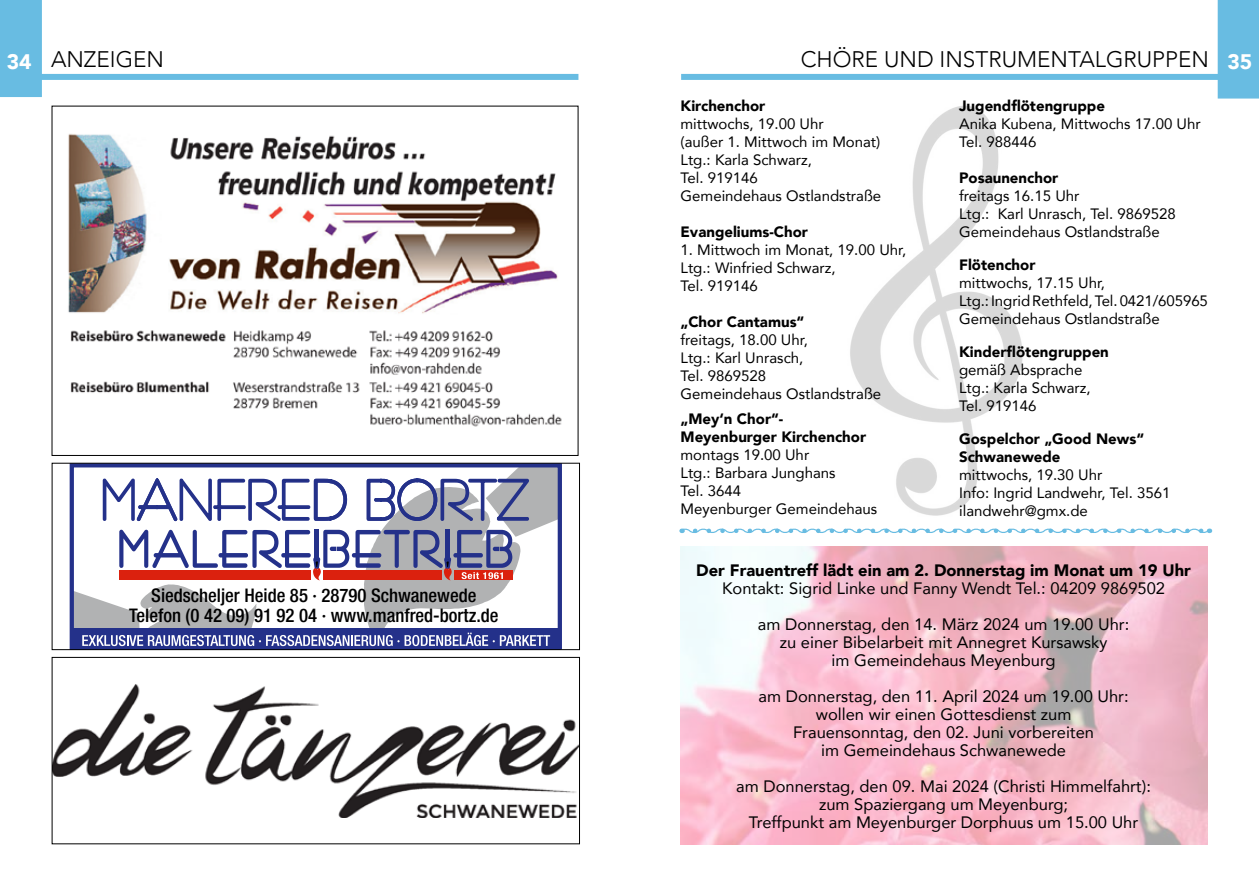
<style>
.page{position:relative;width:1259px;height:893px;background:#fff}
.page>*{position:absolute;margin:0;border:0;box-sizing:border-box;transform-origin:0 0}
.t1{font:300 22.5px "Avenir";color:#000}
.t2{font:500 condensed 18.75px/19.8px "Helvetica Neue";color:#000;text-align:center}
.t3{font:16.5px/18px "Avenir";color:#000;text-align:center}
.t4{font:900 16.5px "Avenir";color:#000}
.t5{font:15px/18px "Avenir";color:#000}
.t6{font:900 15px/18px "Avenir";color:#000}
</style>
<div class="page">
<div style="left:33px;top:74px;width:545px;height:6px;background:#68bce2"></div>
<div style="left:0;top:0;width:42px;height:97px;background:#68bce2"></div>
<div style="left:681px;top:74px;width:546px;height:6px;background:#68bce2"></div>
<div style="left:1217px;top:0;width:42px;height:99px;background:#68bce2"></div>
<img style="left:680px;top:547px;width:528px;height:297px">
<img style="left:68px;top:134px;width:494px;height:293px">
<img style="left:850px;top:105px;width:173px;height:411px">
<svg style="left:679px;top:528px;width:531px;height:6px"></svg>
<svg style="left:70px;top:465px;width:491px;height:183px"></svg>
<div style="left:52px;top:463px;width:528px;height:187px;border:1px solid #000"></div>
<img style="left:54px;top:684px;width:524px;height:134px">
<div style="left:52px;top:657px;width:528px;height:187px;border:1px solid #000"></div>
<h1 class="t1" style="left:7px;top:46px;width:159px"><sub>34</sub> ANZEIGEN</h1>
<h1 class="t1" style="left:800px;top:46px;width:453px">CHÖRE UND INSTRUMENTALGRUPPEN <sub>35</sub></h1>
<p class="t6" style="left:680px;top:96px;width:86px">Kirchenchor</p>
<p class="t5" style="left:680px;top:114px;width:202px">mittwochs, 19.00 Uhr<br>(außer 1. Mittwoch im Monat)<br>Ltg.: Karla Schwarz,<br>Tel. 919146<br>Gemeindehaus Ostlandstraße</p>
<p class="t6" style="left:680px;top:222px;width:129px">Evangeliums-Chor</p>
<p class="t5" style="left:680px;top:240px;width:227px">1. Mittwoch im Monat, 19.00 Uhr,<br>Ltg.: Winfried Schwarz,<br>Tel. 919146</p>
<p class="t6" style="left:680px;top:312px;width:125px">„Chor Cantamus“</p>
<p class="t5" style="left:680px;top:330px;width:202px">freitags, 18.00 Uhr,<br>Ltg.: Karl Unrasch,<br>Tel. 9869528<br>Gemeindehaus Ostlandstraße</p>
<p class="t6" style="left:680px;top:410px;width:187px">„Mey‘n Chor“-<br>Meyenburger Kirchenchor</p>
<p class="t5" style="left:680px;top:446px;width:198px">montags 19.00 Uhr<br>Ltg.: Barbara Junghans<br>Tel. 3644<br>Meyenburger Gemeindehaus</p>
<p class="t6" style="left:959px;top:96px;width:147px">Jugendflötengruppe</p>
<p class="t5" style="left:959px;top:114px;width:243px">Anika Kubena, Mittwochs 17.00 Uhr<br>Tel. 988446</p>
<p class="t6" style="left:959px;top:168px;width:101px">Posaunenchor</p>
<p class="t5" style="left:959px;top:186px;width:218px">freitags 16.15 Uhr<br>Ltg.: Karl Unrasch, Tel. 9869528<br>Gemeindehaus Ostlandstraße</p>
<p class="t6" style="left:959px;top:255px;width:78px">Flötenchor</p>
<p class="t5" style="left:959px;top:273px;width:250px">mittwochs, 17.15 Uhr,<br>Ltg.: Ingrid Rethfeld, Tel. 0421/605965<br>Gemeindehaus Ostlandstraße</p>
<p class="t6" style="left:959px;top:342px;width:151px">Kinderflötengruppen</p>
<p class="t5" style="left:959px;top:360px;width:133px">gemäß Absprache<br>Ltg.: Karla Schwarz,<br>Tel. 919146</p>
<p class="t6" style="left:959px;top:429px;width:186px">Gospelchor „Good News“<br>Schwanewede</p>
<p class="t5" style="left:959px;top:465px;width:213px">mittwochs, 19.30 Uhr<br>Info: Ingrid Landwehr, Tel. 3561 ilandwehr@gmx.de</p>
<p class="t2" style="left:129px;top:586px;width:371px">Siedscheljer Heide 85 · 28790 Schwanewede<br>Telefon (0 42 09) 91 92 04 · www.manfred-bortz.de</p>
<p class="t4" style="left:696px;top:556px;width:496px">Der Frauentreff lädt ein am 2. Donnerstag im Monat um 19 Uhr</p>
<p class="t3" style="left:722px;top:570px;width:444px;line-height:36px">Kontakt: Sigrid Linke und Fanny Wendt Tel.: 04209 9869502 am Donnerstag, den 14. März 2024 um 19.00 Uhr:</p>
<p class="t3" style="left:780px;top:633px;width:329px">zu einer Bibelarbeit mit Annegret Kursawsky im Gemeindehaus Meyenburg</p>
<p class="t3" style="left:758px;top:687px;width:371px">am Donnerstag, den 11. April 2024 um 19.00 Uhr: wollen wir einen Gottesdienst zum Frauensonntag, den 02. Juni vorbereiten<br>im Gemeindehaus Schwanewede</p>
<p class="t3" style="left:736px;top:777px;width:416px">am Donnerstag, den 09. Mai 2024 (Christi Himmelfahrt): zum Spaziergang um Meyenburg;<br>Treffpunkt am Meyenburger Dorphuus um 15.00 Uhr</p>
</div>
